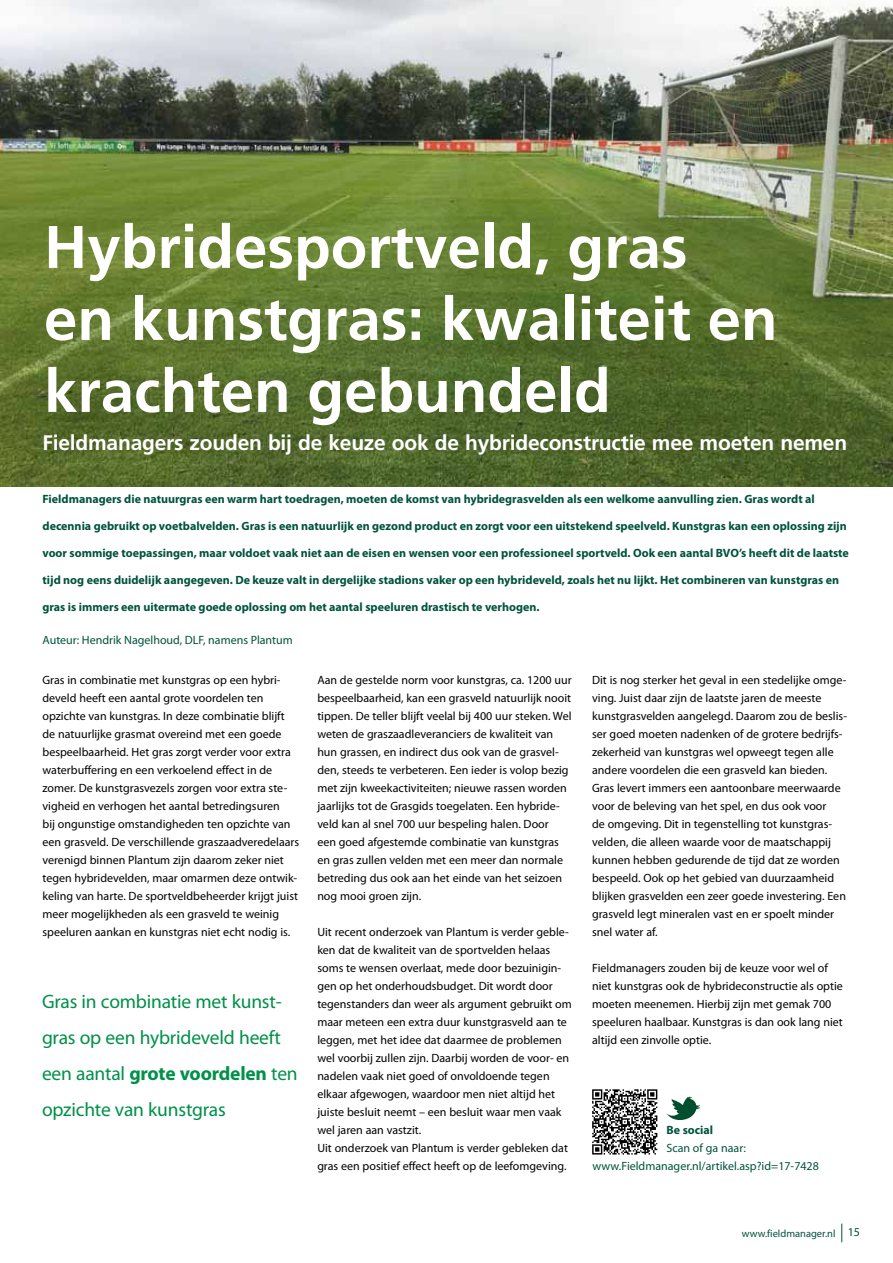
<style>
.page{position:relative;width:893px;height:1263px;background:#fff}
.page>*{position:absolute;margin:0;border:0;box-sizing:border-box;transform-origin:0 0}
.t1{font:700 60px/72px "Frutiger";color:#fff}
.t2{font:700 21px "Frutiger";letter-spacing:-.01em;color:#fff}
.t3{font:19.5px/36px "Myriad Pro";letter-spacing:-.01em;color:#00904a}
.t4{font:12px/18px "Myriad Pro";color:#000}
.t5{font:700 12px "Myriad Pro";color:#00533d}
.t6{font:12px/18px "Myriad Pro";color:#00533d;text-align:center}
.t7{font:10.5px "Myriad Pro";color:#00533d}
.s1{font-weight:700}
.s2{font-size:12px}
</style>
<div class="page">
<svg style="left:841px;top:1223px;width:1px;height:19px"></svg>
<img style="left:0;top:0;width:893px;height:487px">
<svg style="left:592px;top:1089px;width:65px;height:65px"></svg>
<svg style="left:666px;top:1096px;width:34px;height:24px"></svg>
<h1 class="t1" style="left:44px;top:210px;width:735px">Hybridesportveld, gras<br>en kunstgras: kwaliteit en krachten gebundeld</h1>
<h2 class="t2" style="left:43px;top:430px;width:806px">Fieldmanagers zouden bij de keuze ook de hybrideconstructie mee moeten nemen</h2>
<p class="t5" style="left:43px;top:491px;width:774px">Fieldmanagers die natuurgras een warm hart toedragen, moeten de komst van hybridegrasvelden als een welkome aanvulling zien. Gras wordt al</p>
<p class="t5" style="left:43px;top:518px;width:806px">decennia gebruikt op voetbalvelden. Gras is een natuurlijk en gezond product en zorgt voor een uitstekend speelveld. Kunstgras kan een oplossing zijn</p>
<p class="t5" style="left:43px;top:545px;width:808px">voor sommige toepassingen, maar voldoet vaak niet aan de eisen en wensen voor een professioneel sportveld. Ook een aantal BVO’s heeft dit de laatste</p>
<p class="t5" style="left:43px;top:572px;width:798px">tijd nog eens duidelijk aangegeven. De keuze valt in dergelijke stadions vaker op een hybrideveld, zoals het nu lijkt. Het combineren van kunstgras en</p>
<p class="t5" style="left:43px;top:599px;width:498px">gras is immers een uitermate goede oplossing om het aantal speeluren drastisch te verhogen.</p>
<p class="t6" style="left:43px;top:631px;width:252px">Auteur: Hendrik Nagelhoud, DLF, namens Plantum</p>
<p class="t4" style="left:43px;top:671px;width:258px">Gras in combinatie met kunstgras op een hybri&shy;develd heeft een aantal grote voordelen ten opzichte van kunstgras. In deze combinatie blijft de natuurlijke grasmat overeind met een goede bespeelbaarheid. Het gras zorgt verder voor extra waterbuffering en een verkoelend effect in de zomer. De kunstgrasvezels zorgen voor extra ste&shy;vigheid en verhogen het aantal betredingsuren<br>bij ongunstige omstandigheden ten opzichte van een grasveld. De verschillende graszaadveredelaars verenigd binnen Plantum zijn daarom zeker niet tegen hybridevelden, maar omarmen deze ontwik&shy;keling van harte. De sportveldbeheerder krijgt juist meer mogelijkheden als een grasveld te weinig speeluren aankan en kunstgras niet echt nodig is.</p>
<p class="t4" style="left:317px;top:671px;width:256px">Aan de gestelde norm voor kunstgras, ca. 1200 uur bespeelbaarheid, kan een grasveld natuurlijk nooit tippen. De teller blijft veelal bij 400 uur steken. Wel weten de graszaadleveranciers de kwaliteit van hun grassen, en indirect dus ook van de grasvel&shy;den, steeds te verbeteren. Een ieder is volop bezig met zijn kweekactiviteiten; nieuwe rassen worden jaarlijks tot de Grasgids toegelaten. Een hybride&shy;veld kan al snel 700 uur bespeling halen. Door<br>een goed afgestemde combinatie van kunstgras en gras zullen velden met een meer dan normale betreding dus ook aan het einde van het seizoen nog mooi groen zijn.</p>
<p class="t4" style="left:317px;top:923px;width:256px">Uit recent onderzoek van Plantum is verder geble&shy;ken dat de kwaliteit van de sportvelden helaas soms te wensen overlaat, mede door bezuinigin&shy;gen op het onderhoudsbudget. Dit wordt door tegenstanders dan weer als argument gebruikt om maar meteen een extra duur kunstgrasveld aan te leggen, met het idee dat daarmee de problemen wel voorbij zullen zijn. Daarbij worden de voor- en nadelen vaak niet goed of onvoldoende tegen elkaar afgewogen, waardoor men niet altijd het juiste besluit neemt – een besluit waar men vaak wel jaren aan vastzit.<br>Uit onderzoek van Plantum is verder gebleken dat gras een positief effect heeft op de leefomgeving.</p>
<h3 class="t3" style="left:42px;top:983px;width:257px">Gras in combinatie met kunst&shy;gras op een hybrideveld heeft een aantal <span class="s1">grote voordelen</span> ten opzichte van kunstgras</h3>
<p class="t4" style="left:592px;top:671px;width:256px">Dit is nog sterker het geval in een stedelijke omge&shy;ving. Juist daar zijn de laatste jaren de meeste kunstgrasvelden aangelegd. Daarom zou de beslis&shy;ser goed moeten nadenken of de grotere bedrijfs&shy;zekerheid van kunstgras wel opweegt tegen alle andere voordelen die een grasveld kan bieden.<br>Gras levert immers een aantoonbare meerwaarde voor de beleving van het spel, en dus ook voor<br>de omgeving. Dit in tegenstelling tot kunstgras&shy;velden, die alleen waarde voor de maatschappij kunnen hebben gedurende de tijd dat ze worden bespeeld. Ook op het gebied van duurzaamheid blijken grasvelden een zeer goede investering. Een grasveld legt mineralen vast en er spoelt minder snel water af.</p>
<p class="t4" style="left:592px;top:959px;width:252px">Fieldmanagers zouden bij de keuze voor wel of niet kunstgras ook de hybrideconstructie als optie moeten meenemen. Hierbij zijn met gemak 700 speeluren haalbaar. Kunstgras is dan ook lang niet altijd een zinvolle optie.</p>
<p class="t5" style="left:666px;top:1122px;width:48px">Be social</p>
<p class="t6" style="left:593px;top:1139px;width:228px">Scan of ga naar: www.Fieldmanager.nl/artikel.asp?id=17-7428</p>
<p class="t7" style="left:742px;top:1227px;width:120px">www.fieldmanager.nl <span class="s2">15</span></p>
</div>
